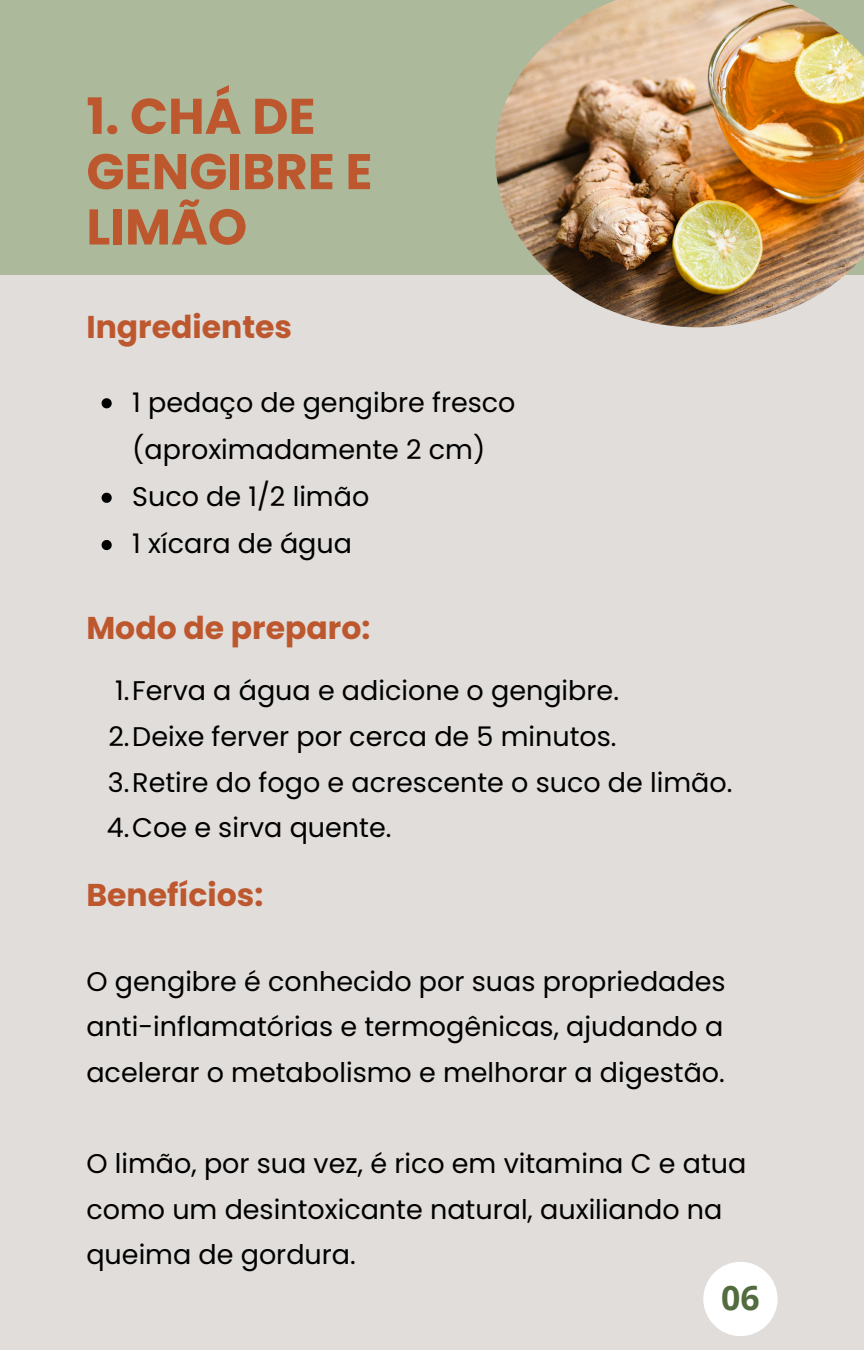
<style>
.page{position:relative;width:864px;height:1350px;background:#e0ddda}
.page>*{position:absolute;margin:0;border:0;box-sizing:border-box;transform-origin:0 0}
.t1{font:700 49.95px/55.4px "Poppins";color:#bd572e}
.t2{font:700 33.75px "Open Sans";color:#526c3f}
.t3{font:700 31.5px "Poppins";color:#bd572e}
.t4{font:27px/45.4px "Poppins";color:#000}
</style>
<div class="page">
<div style="left:0;top:0;width:864px;height:275px;background:#adb99b"></div>
<img style="left:495px;top:0;width:369px;height:327px">
<svg style="left:102px;top:398px;width:10px;height:10px"></svg>
<svg style="left:102px;top:493px;width:10px;height:10px"></svg>
<svg style="left:102px;top:540px;width:10px;height:10px"></svg>
<div style="left:703px;top:1262px;width:75px;height:74px;background:#fff;border-radius:50%"></div>
<p class="t1" style="left:86px;top:89px;width:288px">1. CHÁ DE<br>GENGIBRE E<br>LIMÃO</p>
<h2 class="t3" style="left:86px;top:305px;width:207px">Ingredientes</h2>
<p class="t4" style="left:132px;top:379px;width:385px;line-height:47.2px">1 pedaço de gengibre fresco (aproximadamente 2 cm)</p>
<p class="t4" style="left:132px;top:474px;width:239px">Suco de 1/2 limão</p>
<p class="t4" style="left:132px;top:521px;width:221px">1 xícara de água</p>
<h2 class="t3" style="left:86px;top:606px;width:285px">Modo de preparo:</h2>
<p class="t4" style="left:115px;top:668px;width:505px">1.Ferva a água e adicione o gengibre.</p>
<p class="t4" style="left:108px;top:714px;width:510px">2.Deixe ferver por cerca de 5 minutos.</p>
<p class="t4" style="left:108px;top:759px;width:626px">3.Retire do fogo e acrescente o suco de limão.</p>
<p class="t4" style="left:107px;top:805px;width:286px">4.Coe e sirva quente.</p>
<h2 class="t3" style="left:86px;top:873px;width:179px">Benefícios:</h2>
<p class="t4" style="left:86px;top:959px;width:641px;text-align:justify">O gengibre é conhecido por suas propriedades anti-inflamatórias e termogênicas, ajudando a acelerar o metabolismo e melhorar a digestão.</p>
<p class="t4" style="left:86px;top:1141px;width:661px">O limão, por sua vez, é rico em vitamina C e atua como um desintoxicante natural, auxiliando na queima de gordura.</p>
<p class="t2" style="left:721px;top:1274px;width:40px">06</p>
</div>
